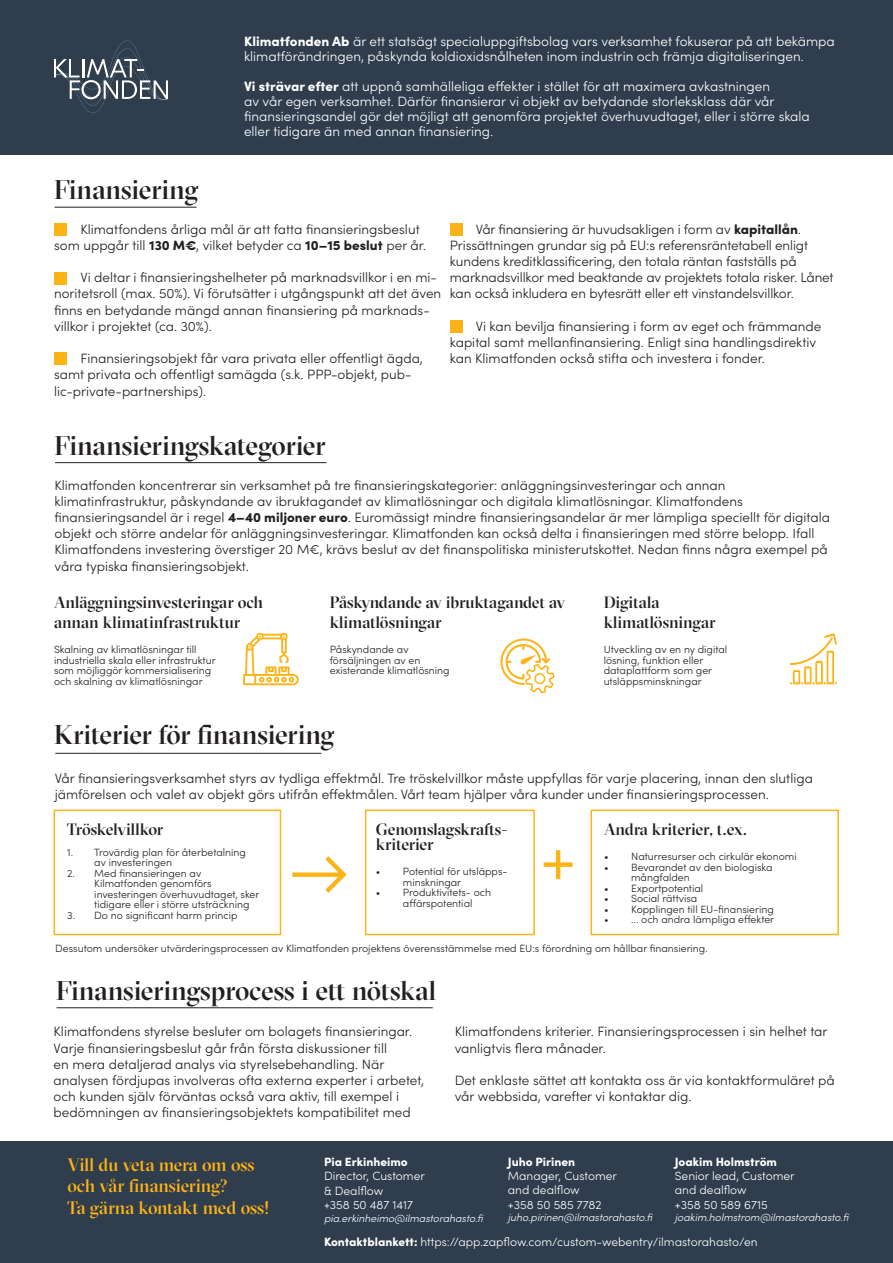
<style>
.page{position:relative;width:893px;height:1263px;background:#fff}
.page>*{position:absolute;margin:0;border:0;box-sizing:border-box;transform-origin:0 0}
.t1{font:300 72px "Sofia Pro";color:#fbb316}
.t2{font:500 27px "GT Sectra Display";letter-spacing:-.01em;color:#231f20}
.t3{font:500 18px/21.6px "GT Sectra Display";letter-spacing:-.01em;color:#fbb316}
.t4{font:500 16.5px/19.8px "GT Sectra Display";letter-spacing:-.005em;color:#231f20}
.t5{font:300 13.5px/16.2px "Sofia Pro";color:#231f20}
.t6{font:300 13.5px/15px "Sofia Pro";color:#fff}
.t7{font:300 12px/14.4px "Sofia Pro";color:#fff}
.t8{font:300 10.5px/10.5px "Sofia Pro";color:#231f20}
.t9{font:italic 300 10.5px "Sofia Pro";color:#fff}
.s1{font-weight:900}
</style>
<div class="page">
<div style="left:365px;top:809px;width:170px;height:126px;border:2px solid #fbb316"></div>
<div style="left:54px;top:809px;width:227px;height:126px;border:2px solid #fbb316"></div>
<div style="left:0;top:1141px;width:893px;height:122px;background:#2f3d4d"></div>
<div style="left:0;top:0;width:893px;height:154px;background:#2f3d4d"></div>
<div style="left:591px;top:809px;width:248px;height:126px;border:2px solid #fbb316"></div>
<div style="left:450px;top:224px;width:12px;height:12px;background:#fbb316"></div>
<div style="left:450px;top:320px;width:12px;height:13px;background:#fbb316"></div>
<div style="left:55px;top:352px;width:12px;height:13px;background:#fbb316"></div>
<div style="left:55px;top:272px;width:12px;height:13px;background:#fbb316"></div>
<div style="left:55px;top:224px;width:12px;height:12px;background:#fbb316"></div>
<hr style="left:55px;top:207px;width:142px;height:1px;background:#231f20">
<hr style="left:55px;top:462px;width:271px;height:1px;background:#231f20">
<hr style="left:55px;top:753px;width:266px;height:1px;background:#231f20">
<hr style="left:57px;top:1007px;width:376px;height:1px;background:#231f20">
<svg style="left:54px;top:41px;width:114px;height:72px"></svg>
<svg style="left:243px;top:633px;width:56px;height:52px"></svg>
<svg style="left:790px;top:632px;width:48px;height:53px"></svg>
<svg style="left:500px;top:638px;width:55px;height:55px"></svg>
<p class="t2" style="left:54px;top:174px;width:146px">Finansiering</p>
<p class="t6" style="left:244px;top:33px;width:592px"><span class="s1">Klimatfonden Ab</span> är ett statsägt specialuppgiftsbolag vars verksamhet fokuserar på att bekämpa klimatförändringen, påskynda koldioxidsnålheten inom industrin och främja digitaliseringen.</p>
<p class="t6" style="left:244px;top:78px;width:567px"><span class="s1">Vi strävar efter</span> att uppnå samhälleliga effekter i stället för att maximera avkastningen<br>av vår egen verksamhet. Därför finansierar vi objekt av betydande storleksklass där vår finansieringsandel gör det möjligt att genomföra projektet överhuvudtaget, eller i större skala eller tidigare än med annan finansiering.</p>
<p class="t5" style="left:54px;top:220px;width:374px;text-indent:26px">Klimatfondens årliga mål är att fatta finansieringsbeslut som uppgår till <span class="s1">130 M€</span>, vilket betyder ca <span class="s1">10–15 beslut</span> per år.</p>
<p class="t5" style="left:54px;top:269px;width:389px;text-indent:26px">Vi deltar i finansieringshelheter på marknadsvillkor i en mi&shy;noritetsroll (max. 50%). Vi förutsätter i utgångspunkt att det även finns en betydande mängd annan finansiering på marknads&shy;villkor i projektet (ca. 30%).</p>
<p class="t5" style="left:54px;top:350px;width:370px;text-indent:26px">Finansieringsobjekt får vara privata eller offentligt ägda, samt privata och offentligt samägda (s.k. PPP-objekt, pub&shy;lic-private-partnerships).</p>
<p class="t5" style="left:450px;top:220px;width:385px;text-indent:26px">Vår finansiering är huvudsakligen i form av <span class="s1">kapitallån</span>.<br>Prissättningen grundar sig på EU:s referensräntetabell enligt kundens kreditklassificering, den totala räntan fastställs på marknadsvillkor med beaktande av projektets totala risker. Lånet kan också inkludera en bytesrätt eller ett vinstandelsvillkor.</p>
<p class="t5" style="left:450px;top:317px;width:373px;text-indent:26px">Vi kan bevilja finansiering i form av eget och främmande kapital samt mellanfinansiering. Enligt sina handlingsdirektiv kan Klimatfonden också stifta och investera i fonder.</p>
<p class="t2" style="left:55px;top:430px;width:273px">Finansieringskategorier</p>
<p class="t5" style="left:55px;top:476px;width:777px">Klimatfonden koncentrerar sin verksamhet på tre finansieringskategorier: anläggningsinvesteringar och annan klimatinfrastruktur, påskyndande av ibruktagandet av klimatlösningar och digitala klimatlösningar. Klimatfondens finansieringsandel är i regel <span class="s1">4–40 miljoner euro</span>. Euromässigt mindre finansieringsandelar är mer lämpliga speciellt för digitala objekt och större andelar för anläggningsinvesteringar. Klimatfonden kan också delta i finansieringen med större belopp. Ifall Klimatfondens investering överstiger 20 M€, krävs beslut av det finanspolitiska ministerutskottet. Nedan finns några exempel på våra typiska finansieringsobjekt.</p>
<p class="t4" style="left:54px;top:593px;width:211px">Anläggningsinvesteringar och annan klimatinfrastruktur</p>
<p class="t4" style="left:330px;top:593px;width:237px">Påskyndande av ibruktagandet av klimatlösningar</p>
<p class="t4" style="left:604px;top:593px;width:113px">Digitala klimatlösningar</p>
<p class="t8" style="left:54px;top:644px;width:163px">Skalning av klimatlösningar till industriella skala eller infrastruktur som möjliggör kommersialisering och skalning av klimatlösningar</p>
<p class="t8" style="left:330px;top:644px;width:122px">Påskyndande av försäljningen av en existerande klimatlösning</p>
<p class="t8" style="left:604px;top:644px;width:125px">Utveckling av en ny digital lösning, funktion eller dataplattform som ger utsläppsminskningar</p>
<p class="t2" style="left:54px;top:719px;width:282px">Kriterier för finansiering</p>
<p class="t5" style="left:55px;top:769px;width:760px">Vår finansieringsverksamhet styrs av tydliga effektmål. Tre tröskelvillkor måste uppfyllas för varje placering, innan den slutliga jämförelsen och valet av objekt görs utifrån effektmålen. Vårt team hjälper våra kunder under finansieringsprocessen.</p>
<p class="t4" style="left:67px;top:819px;width:97px">Tröskelvillkor</p>
<p class="t8" style="left:94px;top:846px;width:153px;text-indent:-27px">1. Trovärdig plan för återbetalning av investeringen</p>
<p class="t8" style="left:94px;top:867px;width:167px;text-indent:-27px">2. Med finansieringen av<br>Kilmatfonden genomförs investeringen överhuvudtaget, sker tidigare eller i större utsträckning</p>
<p class="t8" style="left:67px;top:909px;width:172px">3. Do no significant harm princip</p>
<p class="t1" style="left:289px;top:822px;width:63px">→</p>
<p class="t4" style="left:376px;top:821px;width:133px;line-height:15px">Genomslagskrafts&shy;kriterier</p>
<p class="t8" style="left:403px;top:865px;width:106px;text-indent:-27px">• Potential för utsläpps&shy;minskningar</p>
<p class="t8" style="left:403px;top:886px;width:90px;text-indent:-27px">• Produktivitets- och affärspotential</p>
<p class="t1" style="left:540px;top:806px;width:37px">+</p>
<p class="t4" style="left:604px;top:819px;width:145px">Andra kriterier, t.ex.</p>
<p class="t8" style="left:604px;top:850px;width:194px">• Naturresurser och cirkulär ekonomi</p>
<p class="t8" style="left:631px;top:861px;width:143px;text-indent:-27px">• Bevarandet av den biologiska mångfalden</p>
<p class="t8" style="left:604px;top:882px;width:101px">• Exportpotential</p>
<p class="t8" style="left:604px;top:892px;width:95px">• Social rättvisa</p>
<p class="t8" style="left:604px;top:903px;width:171px">• Kopplingen till EU-finansiering</p>
<p class="t8" style="left:604px;top:913px;width:172px">• ... och andra lämpliga effekter</p>
<p class="t8" style="left:55px;top:943px;width:654px">Dessutom undersöker utvärderingsprocessen av Klimatfonden projektens överensstämmelse med EU:s förordning om hållbar finansiering.</p>
<p class="t2" style="left:56px;top:975px;width:382px">Finansieringsprocess i ett nötskal</p>
<p class="t5" style="left:54px;top:1023px;width:372px">Klimatfondens styrelse besluter om bolagets finansieringar.<br>Varje finansieringsbeslut går från första diskussioner till<br>en mera detaljerad analys via styrelsebehandling. När analysen fördjupas involveras ofta externa experter i arbetet, och kunden själv förväntas också vara aktiv, till exempel i bedömningen av finansieringsobjektets kompatibilitet med</p>
<p class="t5" style="left:455px;top:1023px;width:374px">Klimatfondens kriterier. Finansieringsprocessen i sin helhet tar vanligtvis flera månader.</p>
<p class="t5" style="left:455px;top:1071px;width:382px">Det enklaste sättet att kontakta oss är via kontaktformuläret på vår webbsida, varefter vi kontaktar dig.</p>
<p class="t3" style="left:68px;top:1154px;width:203px">Vill du veta mera om oss och vår finansiering?<br>Ta gärna kontakt med oss!</p>
<p class="t7" style="left:324px;top:1154px;width:102px"><span class="s1">Pia Erkinheimo<br></span>Director, Customer &amp; Dealflow</p>
<p class="t7" style="left:324px;top:1197px;width:91px">+358 50 487 1417</p>
<p class="t9" style="left:324px;top:1210px;width:161px">pia.erkinheimo@ilmastorahasto.fi</p>
<p class="t7" style="left:508px;top:1153px;width:111px"><span class="s1">Juho Pirinen<br></span>Manager, Customer and dealflow<br>+358 50 585 7782</p>
<p class="t9" style="left:508px;top:1210px;width:147px">juho.pirinen@ilmastorahasto.fi</p>
<p class="t7" style="left:675px;top:1153px;width:121px"><span class="s1">Joakim Holmström<br></span>Senior lead, Customer and dealflow</p>
<p class="t7" style="left:675px;top:1197px;width:94px">+358 50 589 6715</p>
<p class="t9" style="left:675px;top:1210px;width:176px">joakim.holmstrom@ilmastorahasto.fi</p>
<p class="t7" style="left:324px;top:1233px;width:435px"><span class="s1">Kontaktblankett:</span> https://app.zapflow.com/custom-webentry/ilmastorahasto/en</p>
</div>
